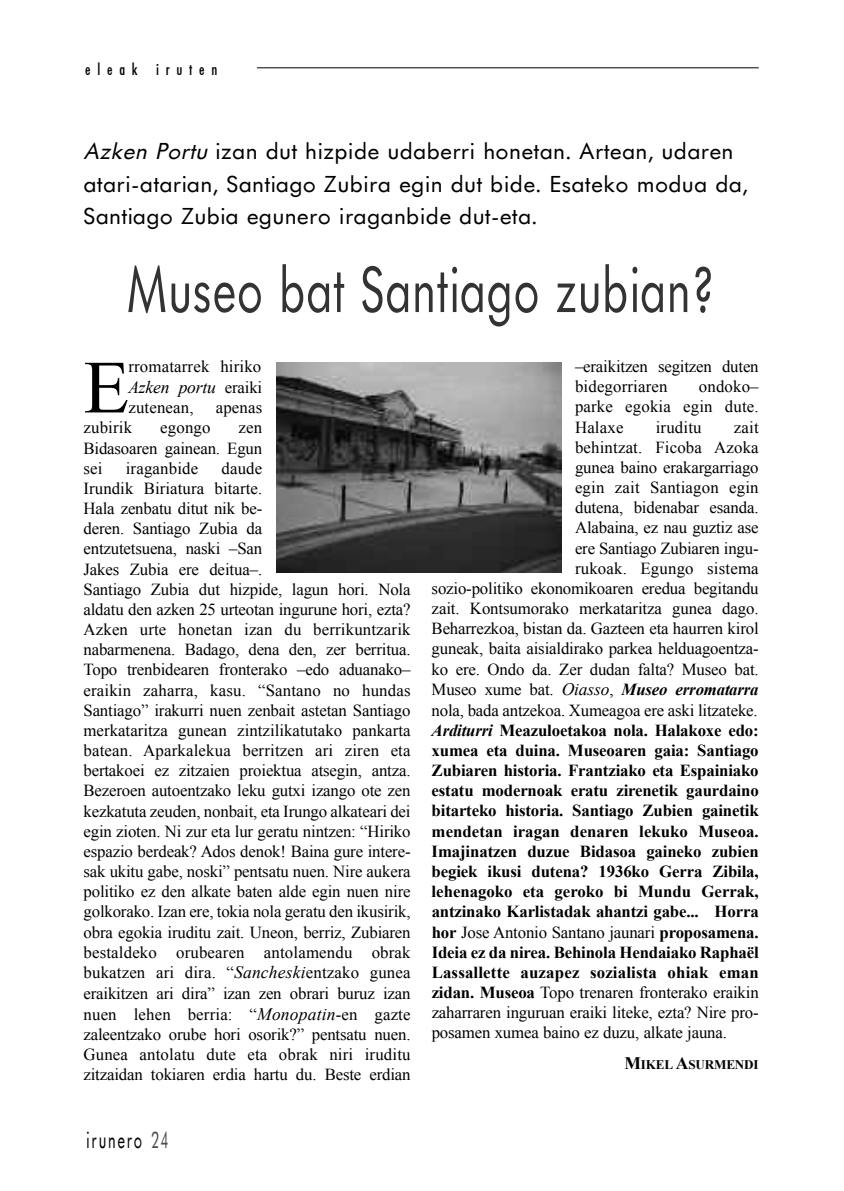
<style>
.page{position:relative;width:844px;height:1191px;background:#fff}
.page>*{position:absolute;margin:0;border:0;box-sizing:border-box;transform-origin:0 0}
.t1{font:74.9px "Times New Roman";color:#000}
.t2{font:22.4px "Futurist";letter-spacing:.11em;color:#000;scale:.62 1}
.t3{font:21.88px/32.6px "Futurist";color:#000}
.t4{font:italic 17.5px "Times New Roman";letter-spacing:-.01em;color:#000}
.t5{font:16.8px/20.3px "Times New Roman";letter-spacing:-.01em;color:#000;text-align:justify}
.t6{font:700 16.8px "Times New Roman";letter-spacing:-.01em;color:#000}
.t7{font:16.8px "Times New Roman";letter-spacing:.01em;color:#000}
.t8{font:700 16.8px "Times New Roman";letter-spacing:.01em;color:#000}
.t9{font:italic 700 16.8px "Times New Roman";letter-spacing:-.01em;color:#000}
.t10{font:15.75px "Futurist Condensed";letter-spacing:.43em;color:#000}
.t11{font:700 13.12px "Times New Roman";letter-spacing:-.015em;color:#000}
.s1{font-style:italic}
.s2{font-style:normal;font-size:16.8px}
.s3{font-style:italic;font-size:17.5px}
.s4{font-weight:400;font-style:normal}
.s5{font-weight:400;font-size:17.5px}
.s6{font-weight:700}
.s7{font-size:17.5px}
.s8{color:#4d4d4d}
</style>
<div class="page">
<hr style="left:83px;top:67px;width:675px;height:1px;background:#000">
<div style="left:83px;top:49px;width:174px;height:39px;background:#fff"></div>
<img style="left:276px;top:362px;width:285px;height:211px">
<svg style="left:128px;top:264px;width:254px;height:49px"></svg>
<p class="t10" style="left:85px;top:60px;width:133px">eleak iruten</p>
<h3 class="t3" style="left:83px;top:134px;width:666px"><span class="s1">Azken Portu</span> izan dut hizpide udaberri honetan. Artean, udaren atari-atarian, Santiago Zubira egin dut bide. Esateko modua da,<br>Santiago Zubia egunero iraganbide dut-eta.</h3>
<h1 class="t1" style="left:83px;top:346px;width:47px">E</h1>
<p class="t7" style="left:128px;top:357px;width:134px">rromatarrek hiriko</p>
<p class="t4" style="left:128px;top:377px;width:135px">Azken portu <span class="s2">eraiki</span></p>
<p class="t7" style="left:128px;top:398px;width:67px">zutenean,</p>
<p class="t5" style="left:216px;top:397px;width:48px">apenas</p>
<p class="t7" style="left:83px;top:418px;width:50px">zubirik</p>
<p class="t5" style="left:160px;top:417px;width:52px">egongo</p>
<p class="t5" style="left:83px;top:418px;width:180px;text-indent:155px">zen Bidasoaren gainean. Egun sei</p>
<p class="t5" style="left:83px;top:458px;width:328px;text-align:left;text-indent:138px">daude<br>Irundik Biriatura bitarte.<br>Hala zenbatu ditut nik be-<br>deren. Santiago Zubia da<br>entzutetsuena, naski –San<br>Jakes Zubia ere deitua–.<br>Santiago Zubia dut hizpide, lagun hori. Nola aldatu den azken 25 urteotan ingurune hori, ezta?<br>Azken urte honetan izan du berrikuntzarik nabarmenena. Badago, dena den, zer berritua.<br>Topo trenbidearen fronterako –edo aduanako– eraikin zaharra, kasu. “Santano no hundas Santiago” irakurri nuen zenbait astetan Santiago merkataritza gunean zintzilikatutako pankarta batean. Aparkalekua berritzen ari ziren eta bertakoei ez zitzaien proiektua atsegin, antza.<br>Bezeroen autoentzako leku gutxi izango ote zen kezkatuta zeuden, nonbait, eta Irungo alkateari dei egin zioten. Ni zur eta lur geratu nintzen: “Hiriko espazio berdeak? Ados denok! Baina gure intere&shy;sak ukitu gabe, noski” pentsatu nuen. Nire aukera politiko ez den alkate baten alde egin nuen nire golkorako. Izan ere, tokia nola geratu den ikusirik, obra egokia iruditu zait. Uneon, berriz, Zubiaren bestaldeko orubearen antolamendu obrak bukatzen ari dira. “<span class="s3">Sancheski</span>entzako gunea eraikitzen ari dira” izan zen obrari buruz izan nuen lehen berria: “<span class="s3">Monopatin</span>-en gazte zaleentzako orube hori osorik?” pentsatu nuen.<br>Gunea antolatu dute eta obrak niri iruditu zitzaidan tokiaren erdia hartu du. Beste erdian</p>
<p class="t7" style="left:126px;top:459px;width:74px">iraganbide</p>
<p class="t5" style="left:575px;top:356px;width:185px">–eraikitzen segitzen duten bidegorriaren</p>
<p class="t5" style="left:575px;top:376px;width:185px;text-indent:124px">ondoko– parke egokia egin dute.<br>Halaxe</p>
<p class="t7" style="left:655px;top:417px;width:47px">iruditu</p>
<p class="t5" style="left:733px;top:417px;width:26px">zait</p>
<p class="t7" style="left:575px;top:438px;width:185px">behintzat. Ficoba Azoka</p>
<p class="t5" style="left:575px;top:457px;width:185px">gunea baino erakargarriago</p>
<p class="t7" style="left:575px;top:478px;width:185px">egin zait Santiagon egin</p>
<p class="t5" style="left:575px;top:497px;width:185px">dutena, bidenabar esanda.</p>
<p class="t5" style="left:575px;top:517px;width:185px">Alabaina, ez nau guztiz ase</p>
<p class="t5" style="left:575px;top:538px;width:185px">ere Santiago Zubiaren ingu-</p>
<p class="t7" style="left:575px;top:559px;width:185px">rukoak. Egungo sistema</p>
<p class="t5" style="left:431px;top:578px;width:328px">sozio-politiko ekonomikoaren eredua begitandu</p>
<p class="t5" style="left:431px;top:598px;width:328px">zait. Kontsumorako merkataritza gunea dago.</p>
<p class="t5" style="left:431px;top:618px;width:328px">Beharrezkoa, bistan da. Gazteen eta haurren kirol</p>
<p class="t5" style="left:431px;top:638px;width:328px">guneak, baita aisialdirako parkea helduagoentza-</p>
<p class="t5" style="left:431px;top:659px;width:328px">ko ere. Ondo da. Zer dudan falta? Museo bat.</p>
<p class="t9" style="left:431px;top:680px;width:328px"><span class="s4">Museo xume bat.</span> <span class="s5">Oiasso</span><span class="s4">,</span> Museo erromatarra</p>
<p class="t5" style="left:431px;top:700px;width:327px">nola, bada antzekoa. Xumeagoa ere aski litzateke.</p>
<p class="t6" style="left:431px;top:721px;width:328px"><span class="s1">Arditurri</span> Meazuloetakoa nola. Halakoxe edo:</p>
<p class="t6" style="left:431px;top:741px;width:328px">xumea eta duina. Museoaren gaia: Santiago</p>
<p class="t6" style="left:431px;top:761px;width:328px">Zubiaren historia. Frantziako eta Espainiako</p>
<p class="t6" style="left:431px;top:781px;width:328px">estatu modernoak eratu zirenetik gaurdaino</p>
<p class="t6" style="left:431px;top:801px;width:328px">bitarteko historia. Santiago Zubien gainetik</p>
<p class="t6" style="left:431px;top:821px;width:328px">mendetan iragan denaren lekuko Museoa.</p>
<p class="t6" style="left:431px;top:841px;width:328px">Imajinatzen duzue Bidasoa gaineko zubien</p>
<p class="t6" style="left:431px;top:862px;width:328px">begiek ikusi dutena? 1936ko Gerra Zibila,</p>
<p class="t6" style="left:431px;top:882px;width:328px">lehenagoko eta geroko bi Mundu Gerrak,</p>
<p class="t6" style="left:431px;top:902px;width:328px">antzinako Karlistadak ahantzi gabe... Horra</p>
<p class="t5" style="left:431px;top:921px;width:328px"><span class="s6">hor</span> Jose Antonio Santano jaunari <span class="s6">proposamena.</span></p>
<p class="t6" style="left:431px;top:942px;width:328px">Ideia ez da nirea. Behinola Hendaiako Raphaël</p>
<p class="t8" style="left:431px;top:962px;width:328px">Lassallette auzapez sozialista ohiak eman</p>
<p class="t5" style="left:431px;top:982px;width:328px"><span class="s6">zidan. Museoa</span> Topo trenaren fronterako eraikin</p>
<p class="t5" style="left:431px;top:1002px;width:328px">zaharraren inguruan eraiki liteke, ezta? Nire pro-</p>
<p class="t5" style="left:431px;top:1022px;width:297px">posamen xumea baino ez duzu, alkate jauna.</p>
<p class="t11" style="left:624px;top:1057px;width:136px"><span class="s7">M</span>IKEL <span class="s7">A</span>SuRMENdI</p>
<h2 class="t2" style="left:86px;top:1125px;width:135px">irunero <span class="s8">24</span></h2>
</div>
